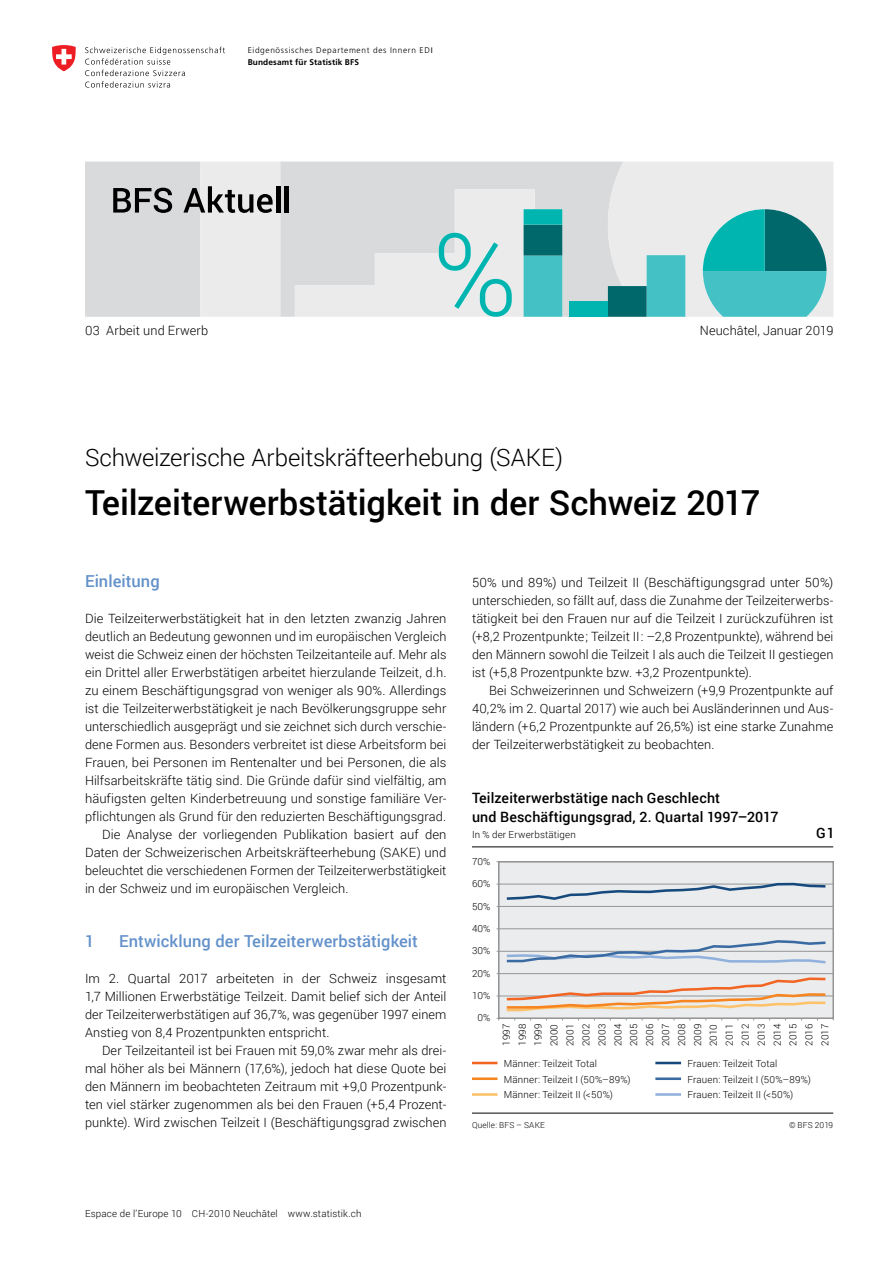
<style>
.page{position:relative;width:893px;height:1263px;background:#fff}
.page>*{position:absolute;margin:0;border:0;box-sizing:border-box;transform-origin:0 0}
.TS_Titel{font:500 34.5px "Roboto";letter-spacing:-.005em;color:#000}
.TS_Untertitel{font:300 24px "Roboto";letter-spacing:-.01em;color:#000}
.Untertitel_1_farbig{font:500 16.5px "Roboto";letter-spacing:.005em;color:#6391ca}
.t1{font:500 14.25px/18.6px "Roboto";letter-spacing:.01em;color:#000}
.Grundtext_Einzug{font:300 12.75px/18px "Roboto";letter-spacing:.005em;color:#000;text-align:justify}
.Grundtext_D{font:300 12.75px/18px "Roboto";letter-spacing:.005em;color:#000;text-align:justify}
.t2{font:300 9.75px/15.9px "Roboto";letter-spacing:.01em;color:#000}
.t3{font:300 8.25px/11.6px "Frutiger LT Std";letter-spacing:.08em;color:#000}
.t4{font:300 8.25px "Roboto";letter-spacing:.02em;color:#000}
.s1{font-family:"Frutiger"}
.s2{font-weight:700}
</style>
<div class="page">
<div style="left:280px;top:162px;width:328px;height:155px;background:#d9dadc"></div>
<svg style="left:608px;top:162px;width:225px;height:155px;background:#96cdce"></svg>
<div style="left:569px;top:301px;width:39px;height:16px;background:#00b5b0"></div>
<svg style="left:295px;top:189px;width:267px;height:128px;background:#c2dadb"></svg>
<svg style="left:85px;top:162px;width:195px;height:155px;background:#d4d5d7"></svg>
<hr style="left:276px;top:186px;width:4px;height:27px;background:#000">
<hr style="left:285px;top:186px;width:4px;height:27px;background:#000">
<svg style="left:85px;top:47px;width:140px;height:41px"></svg>
<svg style="left:52px;top:45px;width:24px;height:26px"></svg>
<div style="left:496px;top:861px;width:337px;height:112px;background:#ebeced"></div>
<hr style="left:499px;top:951px;width:334px;height:1px;background:#939597">
<hr style="left:499px;top:928px;width:334px;height:1px;background:#939597">
<hr style="left:499px;top:906px;width:334px;height:1px;background:#939597">
<hr style="left:499px;top:884px;width:334px;height:1px;background:#939597">
<hr style="left:499px;top:861px;width:334px;height:1px;background:#939597">
<hr style="left:498px;top:862px;width:1px;height:156px;background:#939597">
<svg style="left:497px;top:939px;width:331px;height:26px;background:#cfd7e1"></svg>
<svg style="left:497px;top:881px;width:331px;height:26px;background:#cfd5db"></svg>
<svg style="left:472px;top:973px;width:362px;height:92px"></svg>
<hr style="left:472px;top:1077px;width:25px;height:3px;background:#f6841f">
<hr style="left:472px;top:1093px;width:25px;height:3px;background:#fdc269">
<hr style="left:655px;top:1062px;width:26px;height:2px;background:#16497d">
<hr style="left:655px;top:1077px;width:26px;height:3px;background:#396aa2">
<hr style="left:655px;top:1093px;width:26px;height:3px;background:#91b1dd">
<hr style="left:472px;top:846px;width:361px;height:1px;background:#000">
<hr style="left:472px;top:1113px;width:361px;height:1px;background:#000">
<p class="t3" style="left:248px;top:45px;width:186px">Eidgenössisches Departement des Innern ED<span class="s1">I<br></span><span class="s2">Bundesamt für Statistik BFS</span></p>
<p class="Grundtext_D" style="left:85px;top:321px;width:125px">03 Arbeit und Erwerb</p>
<p class="Grundtext_D" style="left:700px;top:321px;width:135px">Neuchâtel, Januar 2019</p>
<h1 class="TS_Untertitel" style="left:85px;top:441px;width:480px">Schweizerische Arbeitskräfteerhebung (SAKE)</h1>
<h1 class="TS_Titel" style="left:85px;top:479px;width:677px">Teilzeiterwerbstätigkeit in der Schweiz 2017</h1>
<h3 class="Untertitel_1_farbig" style="left:85px;top:570px;width:76px">Einleitung</h3>
<p class="Grundtext_D" style="left:85px;top:609px;width:363px">Die Teilzeiterwerbstätigkeit hat in den letzten zwanzig Jahren deutlich an Bedeutung gewonnen und im europäischen Vergleich weist die Schweiz einen der höchsten Teilzeitanteile auf. Mehr als ein Drittel aller Erwerbstätigen arbeitet hierzulande Teilzeit, d.h. zu einem Beschäftigungsgrad von weniger als 90%. Allerdings ist die Teilzeiterwerbstätigkeit je nach Bevölkerungsgruppe sehr unterschiedlich ausgeprägt und sie zeichnet sich durch verschie&shy;dene Formen aus. Besonders verbreitet ist diese Arbeitsform bei Frauen, bei Personen im Rentenalter und bei Personen, die als Hilfsarbeitskräfte tätig sind. Die Gründe dafür sind vielfältig, am häufigsten gelten Kinderbetreuung und sonstige familiäre Ver&shy;pflichtungen als Grund für den reduzierten Beschäftigungsgrad.</p>
<p class="Grundtext_Einzug" style="left:85px;top:825px;width:363px;text-indent:17px">Die Analyse der vorliegenden Publikation basiert auf den Daten der Schweizerischen Arbeitskräfteerhebung (SAKE) und beleuchtet die verschiedenen Formen der Teilzeiterwerbstätigkeit in der Schweiz und im europäischen Vergleich.</p>
<h3 class="Untertitel_1_farbig" style="left:85px;top:930px;width:11px">1</h3>
<h3 class="Untertitel_1_farbig" style="left:119px;top:930px;width:300px">Entwicklung der Teilzeiterwerbstätigkeit</h3>
<p class="Grundtext_D" style="left:85px;top:969px;width:363px">Im 2. Quartal 2017 arbeiteten in der Schweiz insgesamt 1,7 Millionen Erwerbstätige Teilzeit. Damit belief sich der Anteil der Teilzeiterwerbstätigen auf 36,7%, was gegenüber 1997 einem Anstieg von 8,4 Prozentpunkten entspricht.</p>
<p class="Grundtext_Einzug" style="left:85px;top:1041px;width:363px;text-indent:17px">Der Teilzeitanteil ist bei Frauen mit 59,0% zwar mehr als drei&shy;mal höher als bei Männern (17,6%), jedoch hat diese Quote bei den Männern im beobachteten Zeitraum mit +9,0 Prozentpunk&shy;ten viel stärker zugenommen als bei den Frauen (+5,4 Prozent&shy;punkte). Wird zwischen Teilzeit I (Beschäftigungsgrad zwischen</p>
<p class="Grundtext_Einzug" style="left:472px;top:573px;width:363px">50% und 89%) und Teilzeit II (Beschäftigungsgrad unter 50%) unterschieden, so fällt auf, dass die Zunahme der Teilzeiterwerbs&shy;tätigkeit bei den Frauen nur auf die Teilzeit I zurückzuführen ist (+8,2 Prozentpunkte; Teilzeit II: –2,8 Prozentpunkte), während bei den Männern sowohl die Teilzeit I als auch die Teilzeit II gestiegen ist (+5,8 Prozentpunkte bzw. +3,2 Prozentpunkte).</p>
<p class="Grundtext_Einzug" style="left:472px;top:681px;width:363px;text-indent:17px">Bei Schweizerinnen und Schweizern (+9,9 Prozentpunkte auf 40,2% im 2. Quartal 2017) wie auch bei Ausländerinnen und Aus&shy;ländern (+6,2 Prozentpunkte auf 26,5%) ist eine starke Zunahme der Teilzeiterwerbstätigkeit zu beobachten.</p>
<p class="t1" style="left:472px;top:788px;width:308px">Teilzeiterwerbstätige nach Geschlecht<br>und Beschäftigungsgrad, 2. Quartal 1997–2017</p>
<p class="t2" style="left:472px;top:826px;width:105px">In % der Erwerbstätigen</p>
<p class="t2" style="left:472px;top:853px;width:20px">70%</p>
<p class="t2" style="left:472px;top:875px;width:20px">60%</p>
<p class="t2" style="left:472px;top:898px;width:20px">50%</p>
<p class="t2" style="left:472px;top:920px;width:20px">40%</p>
<p class="t2" style="left:472px;top:943px;width:20px">30%</p>
<p class="t2" style="left:472px;top:965px;width:20px">20%</p>
<p class="t2" style="left:472px;top:987px;width:20px">10%</p>
<p class="t2" style="left:477px;top:1010px;width:14px">0%</p>
<p class="t1" style="left:816px;top:823px;width:20px">G1</p>
<p class="t2" style="left:498px;top:1046px;width:24px;text-align:justify;rotate:-90deg">1997<br>1998<br>1999<br>2000<br>2001<br>2002<br>2003<br>2004<br>2005<br>2006<br>2007<br>2008<br>2009<br>2010<br>2011<br>2012<br>2013<br>2014<br>2015<br>2016<br>2017</p>
<p class="t2" style="left:504px;top:1055px;width:128px">Männer: Teilzeit Total<br>Männer: Teilzeit I (50%–89%)<br>Männer: Teilzeit II (&lt;50%)</p>
<p class="t2" style="left:687px;top:1055px;width:125px">Frauen: Teilzeit Total<br>Frauen: Teilzeit I (50%–89%)<br>Frauen: Teilzeit II (&lt;50%)</p>
<p class="t4" style="left:472px;top:1119px;width:75px">Quelle: BFS – SAKE</p>
<p class="t4" style="left:789px;top:1119px;width:46px">© BFS 2019</p>
<p class="t2" style="left:85px;top:1205px;width:278px">Espace de l’Europe 10 CH-2010 Neuchâtel www.statistik.ch</p>
</div>
